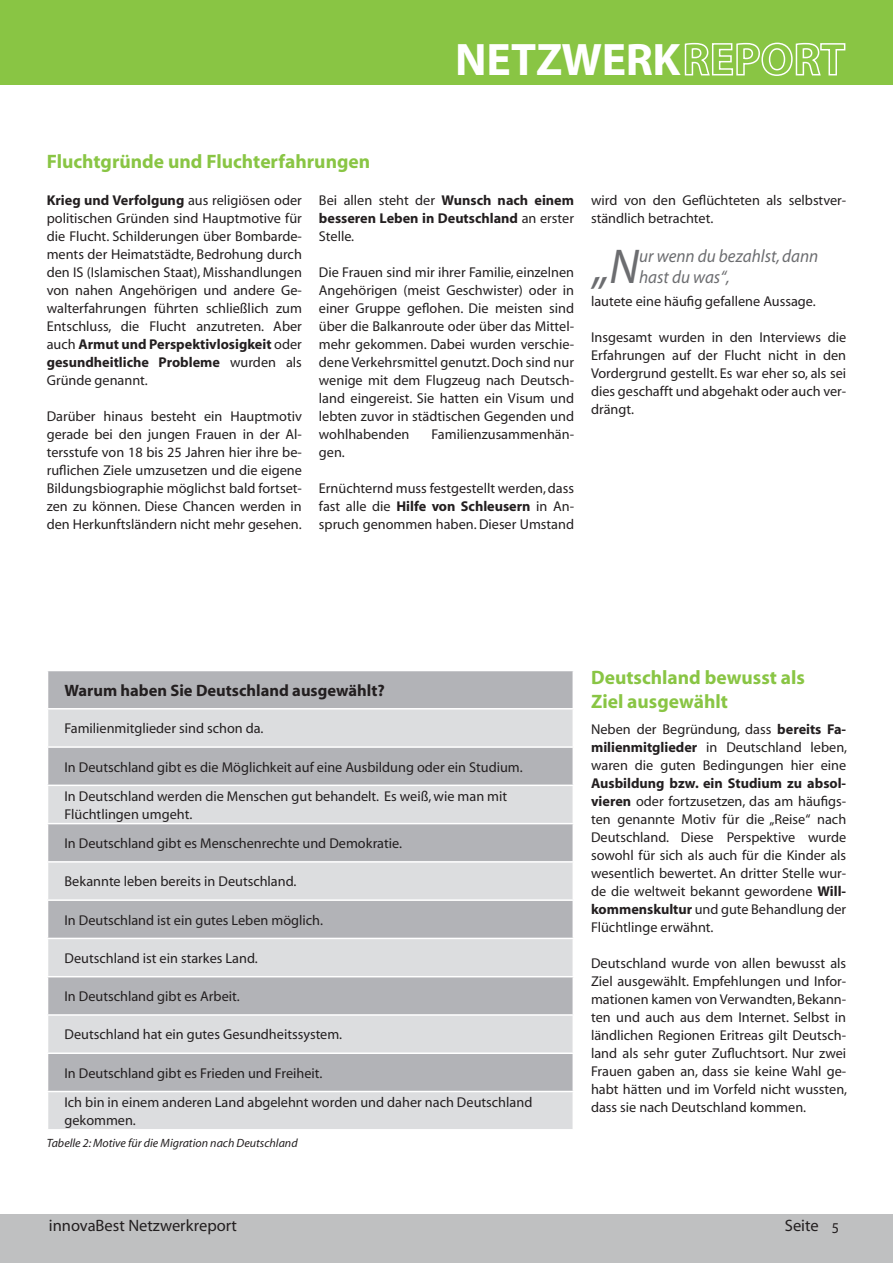
<style>
.page{position:relative;width:893px;height:1263px;background:#fff}
.page>*{position:absolute;margin:0;border:0;box-sizing:border-box;transform-origin:0 0}
.t1{font:italic 49.2px "Myriad";color:#6c6d70;scale:.95 1}
.t2{font:700 45.75px "Myriad";letter-spacing:-.01em;color:#fff}
.t3{font:700 19.5px/23.4px "Myriad";color:#89c544}
.t4{font:italic 18px/21px "Myriad";color:#6c6d70;scale:.95 1}
.t5{font:700 16.5px "Myriad";color:#231f20}
.t6{font:16.5px "Myriad";color:#231f20}
.t7{font:14.25px/18px "Myriad";color:#231f20;text-align:justify}
.t8{font:700 14.25px/18px "Myriad";color:#231f20;text-align:justify}
.t9{font:italic 12px "Myriad";color:#231f20}
.s1{font-weight:700}
.s2{font-weight:400}
</style>
<div class="page">
<div style="left:0;top:1214px;width:893px;height:49px;background:#bfc0c1"></div>
<div style="left:0;top:0;width:893px;height:85px;background:#89c544"></div>
<svg style="left:684px;top:42px;width:162px;height:34px"></svg>
<div style="left:48px;top:671px;width:525px;height:37px;background:#b2b3b7"></div>
<svg style="left:48px;top:709px;width:525px;height:420px;background:#c9cacd"></svg>
<hr style="left:47px;top:746px;width:527px;height:2px;background:#fff">
<hr style="left:47px;top:784px;width:527px;height:2px;background:#fff">
<hr style="left:47px;top:823px;width:527px;height:1px;background:#fff">
<hr style="left:47px;top:861px;width:527px;height:2px;background:#fff">
<hr style="left:47px;top:899px;width:527px;height:2px;background:#fff">
<hr style="left:47px;top:938px;width:527px;height:1px;background:#fff">
<hr style="left:47px;top:976px;width:527px;height:1px;background:#fff">
<hr style="left:47px;top:1014px;width:527px;height:2px;background:#fff">
<hr style="left:47px;top:1052px;width:527px;height:2px;background:#fff">
<hr style="left:47px;top:1091px;width:527px;height:1px;background:#fff">
<h3 class="t3" style="left:47px;top:150px;width:325px">Fluchtgründe und Fluchterfahrungen</h3>
<h2 class="t2" style="left:455px;top:36px;width:227px">NETZWERK</h2>
<p class="t7" style="left:47px;top:192px;width:257px"><span class="s1">Krieg und Verfolgung</span> aus religiösen oder politischen Gründen sind Hauptmotive für die Flucht. Schilderungen über Bombarde&shy;ments der Heimatstädte, Bedrohung durch den IS (Islamischen Staat), Misshandlungen von nahen Angehörigen und andere Ge&shy;walterfahrungen führten schließlich zum Entschluss, die Flucht anzutreten. Aber auch <span class="s1">Armut und Perspektivlosigkeit</span> oder <span class="s1">gesundheitliche Probleme</span> wurden als Gründe genannt.</p>
<p class="t7" style="left:47px;top:408px;width:257px">Darüber hinaus besteht ein Hauptmotiv gerade bei den jungen Frauen in der Al&shy;tersstufe von 18 bis 25 Jahren hier ihre be&shy;ruflichen Ziele umzusetzen und die eigene Bildungsbiographie möglichst bald fortset&shy;zen zu können. Diese Chancen werden in den Herkunftsländern nicht mehr gesehen.</p>
<p class="t8" style="left:319px;top:192px;width:257px"><span class="s2">Bei allen steht der</span> Wunsch nach einem besseren Leben in Deutschland <span class="s2">an erster Stelle.</span></p>
<p class="t7" style="left:319px;top:264px;width:257px">Die Frauen sind mir ihrer Familie, einzelnen Angehörigen (meist Geschwister) oder in einer Gruppe geflohen. Die meisten sind über die Balkanroute oder über das Mittel&shy;mehr gekommen. Dabei wurden verschie&shy;dene Verkehrsmittel genutzt. Doch sind nur wenige mit dem Flugzeug nach Deutsch&shy;land eingereist. Sie hatten ein Visum und lebten zuvor in städtischen Gegenden und wohlhabenden</p>
<p class="t7" style="left:432px;top:426px;width:144px">Familienzusammenhän-</p>
<p class="t7" style="left:319px;top:444px;width:27px">gen.</p>
<p class="t7" style="left:319px;top:480px;width:257px">Ernüchternd muss festgestellt werden, dass fast alle die <span class="s1">Hilfe von Schleusern</span> in An&shy;spruch genommen haben. Dieser Umstand</p>
<p class="t7" style="left:591px;top:192px;width:257px">wird von den Geflüchteten als selbstver&shy;ständlich betrachtet.</p>
<h1 class="t1" style="left:594px;top:242px;width:49px">„N</h1>
<p class="t4" style="left:639px;top:246px;width:190px">ur wenn du bezahlst, dann hast du was“,</p>
<p class="t7" style="left:591px;top:292px;width:226px">lautete eine häufig gefallene Aussage.</p>
<p class="t7" style="left:591px;top:328px;width:257px">Insgesamt wurden in den Interviews die Erfahrungen auf der Flucht nicht in den Vordergrund gestellt. Es war eher so, als sei dies geschafft und abgehakt oder auch ver&shy;drängt.</p>
<p class="t5" style="left:65px;top:682px;width:322px">Warum haben Sie Deutschland ausgewählt?</p>
<p class="t7" style="left:65px;top:720px;width:201px">Familienmitglieder sind schon da.</p>
<p class="t7" style="left:65px;top:753px;width:460px;line-height:29.2px">In Deutschland gibt es die Möglichkeit auf eine Ausbildung oder ein Studium.<br>In Deutschland werden die Menschen gut behandelt. Es weiß, wie man mit</p>
<p class="t7" style="left:65px;top:800px;width:339px;line-height:29.2px">Flüchtlingen umgeht.<br>In Deutschland gibt es Menschenrechte und Demokratie.</p>
<p class="t7" style="left:65px;top:873px;width:233px">Bekannte leben bereits in Deutschland.</p>
<p class="t7" style="left:65px;top:911px;width:260px">In Deutschland ist ein gutes Leben möglich.</p>
<p class="t7" style="left:65px;top:950px;width:195px">Deutschland ist ein starkes Land.</p>
<p class="t7" style="left:65px;top:988px;width:177px">In Deutschland gibt es Arbeit.</p>
<p class="t7" style="left:65px;top:1026px;width:279px">Deutschland hat ein gutes Gesundheitssystem.</p>
<p class="t7" style="left:65px;top:1059px;width:469px;line-height:29.2px">In Deutschland gibt es Frieden und Freiheit.<br>Ich bin in einem anderen Land abgelehnt worden und daher nach Deutschland</p>
<p class="t7" style="left:65px;top:1112px;width:73px">gekommen.</p>
<p class="t9" style="left:47px;top:1136px;width:252px">Tabelle 2: Motive für die Migration nach Deutschland</p>
<h3 class="t3" style="left:591px;top:667px;width:215px">Deutschland bewusst als<br>Ziel ausgewählt</h3>
<p class="t7" style="left:591px;top:721px;width:258px">Neben der Begründung, dass <span class="s1">bereits Fa&shy;milienmitglieder</span> in Deutschland leben, waren die guten Bedingungen hier eine</p>
<p class="t7" style="left:591px;top:775px;width:257px"><span class="s1">Ausbildung bzw. ein Studium zu absol&shy;vieren</span> oder fortzusetzen, das am häufigs&shy;ten genannte Motiv für die „Reise“ nach Deutschland. Diese Perspektive wurde sowohl für sich als auch für die Kinder als wesentlich bewertet. An dritter Stelle wur&shy;de die weltweit bekannt gewordene <span class="s1">Will&shy;kommenskultur</span> und gute Behandlung der Flüchtlinge erwähnt.</p>
<p class="t7" style="left:591px;top:955px;width:258px">Deutschland wurde von allen bewusst als Ziel ausgewählt. Empfehlungen und Infor&shy;mationen kamen von Verwandten, Bekann&shy;ten und auch aus dem Internet. Selbst in ländlichen Regionen Eritreas gilt Deutsch&shy;land als sehr guter Zufluchtsort. Nur zwei Frauen gaben an, dass sie keine Wahl ge&shy;habt hätten und im Vorfeld nicht wussten, dass sie nach Deutschland kommen.</p>
<p class="t6" style="left:49px;top:1217px;width:190px">innovaBest Netzwerkreport</p>
<p class="t6" style="left:785px;top:1217px;width:56px">Seite <sub>5</sub></p>
</div>
